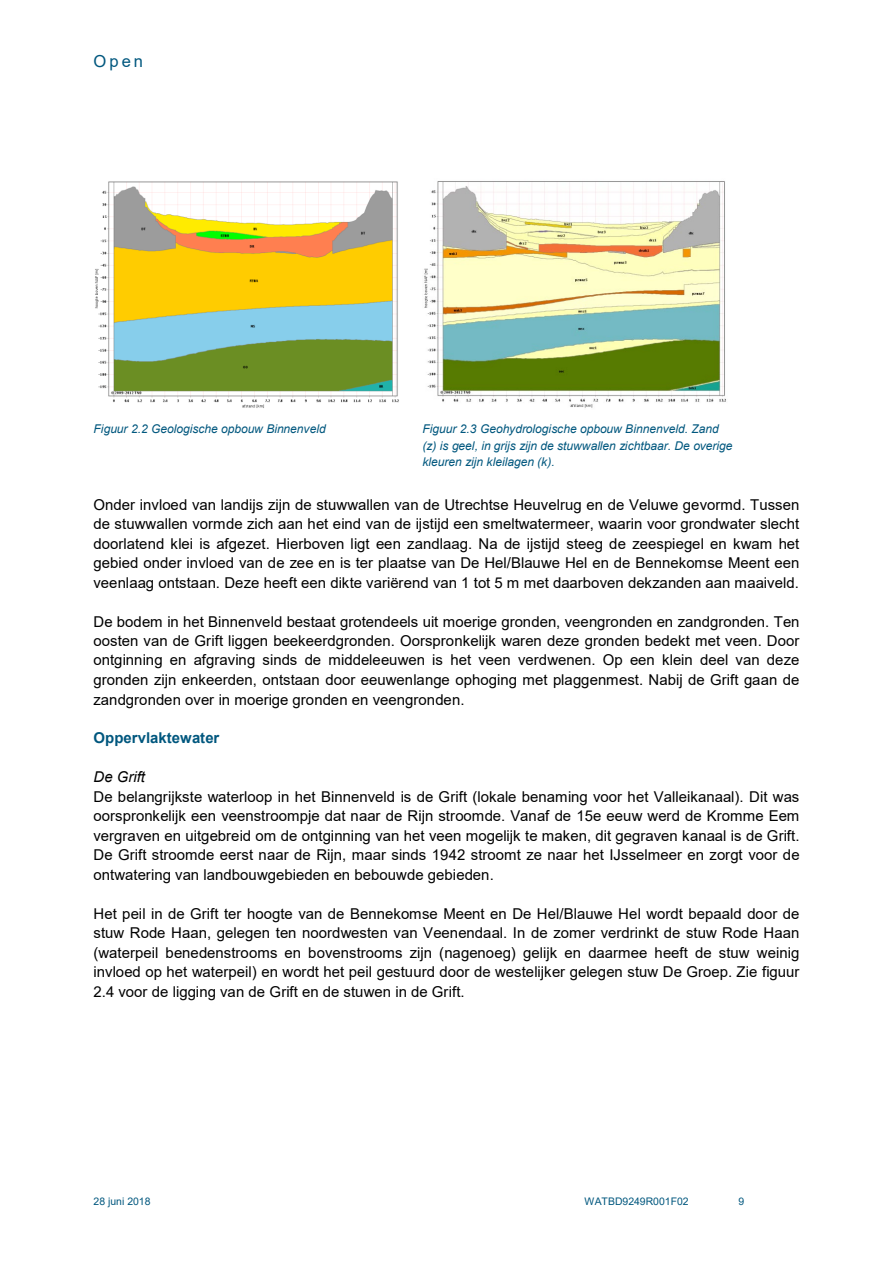
<style>
.page{position:relative;width:893px;height:1263px;background:#fff}
.page>*{position:absolute;margin:0;border:0;box-sizing:border-box;transform-origin:0 0}
.t1{font:16.5px "Arial";color:#00577e}
.t2{font:15px/19.5px "Arial";color:#000;text-align:justify}
.t3{font:700 15px "Arial";color:#00577e}
.t4{font:italic 15px "Arial";color:#000}
.t5{font:italic 12px/16.5px "Arial";letter-spacing:-.005em;color:#00577e}
.t6{font:10.5px "Arial";letter-spacing:-.005em;color:#00577e}
</style>
<div class="page">
<img style="left:95px;top:181px;width:304px;height:227px">
<img style="left:424px;top:181px;width:302px;height:227px">
<p class="t1" style="left:94px;top:50px;width:51px">Open</p>
<p class="t5" style="left:94px;top:421px;width:234px">Figuur 2.2 Geologische opbouw Binnenveld</p>
<p class="t5" style="left:422px;top:421px;width:312px">Figuur 2.3 Geohydrologische opbouw Binnenveld. Zand (z) is geel, in grijs zijn de stuwwallen zichtbaar. De overige kleuren zijn kleilagen (k).</p>
<p class="t2" style="left:94px;top:495px;width:707px">Onder invloed van landijs zijn de stuwwallen van de Utrechtse Heuvelrug en de Veluwe gevormd. Tussen de stuwwallen vormde zich aan het eind van de ijstijd een smeltwatermeer, waarin voor grondwater slecht doorlatend klei is afgezet. Hierboven ligt een zandlaag. Na de ijstijd steeg de zeespiegel en kwam het gebied onder invloed van de zee en is ter plaatse van De Hel/Blauwe Hel en de Bennekomse Meent een veenlaag ontstaan. Deze heeft een dikte variërend van 1 tot 5 m met daarboven dekzanden aan maaiveld.</p>
<p class="t2" style="left:94px;top:611px;width:708px">De bodem in het Binnenveld bestaat grotendeels uit moerige gronden, veengronden en zandgronden. Ten oosten van de Grift liggen beekeerdgronden. Oorspronkelijk waren deze gronden bedekt met veen. Door ontginning en afgraving sinds de middeleeuwen is het veen verdwenen. Op een klein deel van deze gronden zijn enkeerden, ontstaan door eeuwenlange ophoging met plaggenmest. Nabij de Grift gaan de zandgronden over in moerige gronden en veengronden.</p>
<p class="t3" style="left:94px;top:728px;width:127px">Oppervlaktewater</p>
<p class="t4" style="left:94px;top:767px;width:53px">De Grift</p>
<p class="t2" style="left:94px;top:787px;width:708px">De belangrijkste waterloop in het Binnenveld is de Grift (lokale benaming voor het Valleikanaal). Dit was oorspronkelijk een veenstroompje dat naar de Rijn stroomde. Vanaf de 15e eeuw werd de Kromme Eem vergraven en uitgebreid om de ontginning van het veen mogelijk te maken, dit gegraven kanaal is de Grift.<br>De Grift stroomde eerst naar de Rijn, maar sinds 1942 stroomt ze naar het IJsselmeer en zorgt voor de ontwatering van landbouwgebieden en bebouwde gebieden.</p>
<p class="t2" style="left:94px;top:904px;width:707px">Het peil in de Grift ter hoogte van de Bennekomse Meent en De Hel/Blauwe Hel wordt bepaald door de stuw Rode Haan, gelegen ten noordwesten van Veenendaal. In de zomer verdrinkt de stuw Rode Haan (waterpeil benedenstrooms en bovenstrooms zijn (nagenoeg) gelijk en daarmee heeft de stuw weinig invloed op het waterpeil) en wordt het peil gestuurd door de westelijker gelegen stuw De Groep. Zie figuur 2.4 voor de ligging van de Grift en de stuwen in de Grift.</p>
<p class="t6" style="left:94px;top:1194px;width:59px">28 juni 2018</p>
<p class="t6" style="left:584px;top:1194px;width:106px">WATBD9249R001F02</p>
<p class="t6" style="left:738px;top:1194px;width:7px">9</p>
</div>
